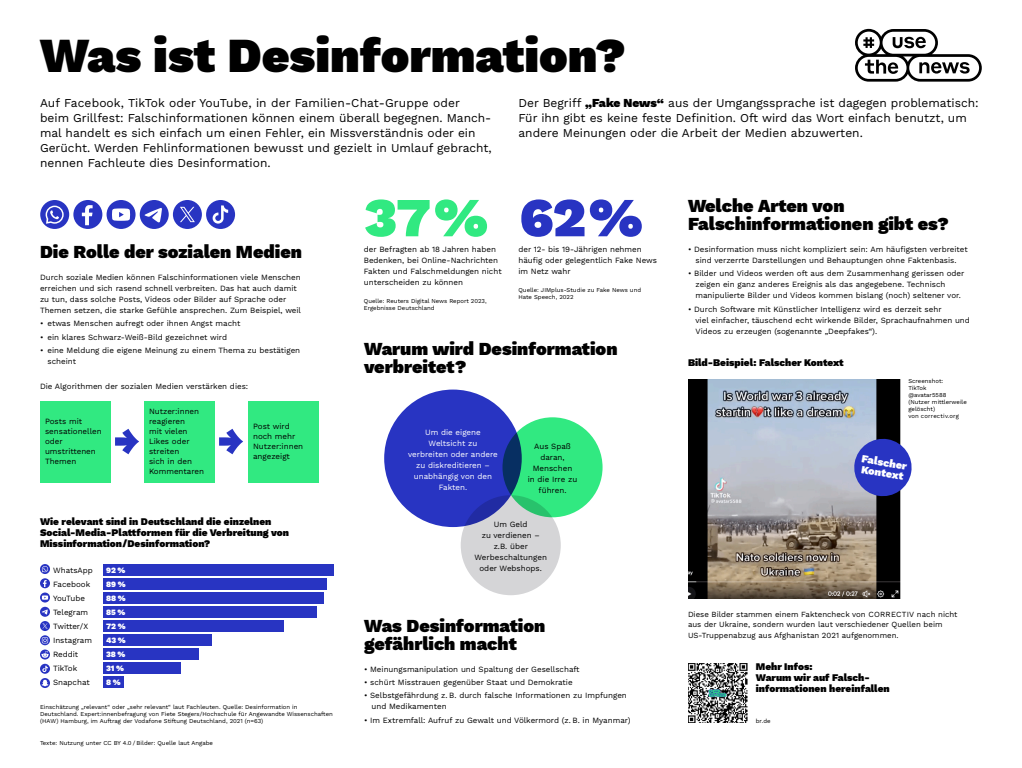
<style>
.page{position:relative;width:1022px;height:768px;background:#fff}
.page>*{position:absolute;margin:0;border:0;box-sizing:border-box;transform-origin:0 0}
.t1{font:900 55px "Work Sans";color:#31e981}
.t2{font:900 55px "Work Sans";color:#2834c2}
.t3{font:900 48px "Work Sans";color:#000}
.t4{font:900 18px/18px "Work Sans";color:#000}
.t5{font:12px/15px "Work Sans";color:#000}
.t6{font:900 10.75px/10.8px "Work Sans";color:#fff}
.t7{font:900 10px/11px "Work Sans";color:#000}
.t8{font:8px/11px "Work Sans";color:#000}
.t9{font:8px/11px "Work Sans";color:#fff;text-align:center}
.t10{font:900 8px/14px "Work Sans";color:#fff}
.t11{font:7.85px/10.8px "Work Sans";color:#000}
.t12{font:6px/7px "Work Sans";color:#000}
.s1{font-weight:900}
</style>
<div class="page">
<div style="left:384px;top:390px;width:138px;height:137px;background:#2834c2;border-radius:50%"></div>
<div style="left:460px;top:495px;width:100px;height:100px;background:#d5d5d7;border-radius:50%"></div>
<svg style="left:502px;top:417px;width:100px;height:100px;background:#2dd37d"></svg>
<img style="left:688px;top:663px;width:59px;height:60px">
<svg style="left:855px;top:29px;width:126px;height:53px"></svg>
<div style="left:40px;top:401px;width:70px;height:81px;background:#31e981"></div>
<div style="left:144px;top:401px;width:70px;height:81px;background:#31e981"></div>
<div style="left:248px;top:401px;width:70px;height:81px;background:#31e981"></div>
<svg style="left:115px;top:429px;width:24px;height:25px"></svg>
<svg style="left:219px;top:429px;width:24px;height:25px"></svg>
<div style="left:73px;top:200px;width:29px;height:29px;background:#2834c2;border-radius:50%"></div>
<svg style="left:82px;top:205px;width:11px;height:20px"></svg>
<div style="left:40px;top:200px;width:29px;height:29px;background:#2834c2;border-radius:50%"></div>
<svg style="left:46px;top:206px;width:18px;height:18px"></svg>
<div style="left:140px;top:200px;width:29px;height:29px;background:#2834c2;border-radius:50%"></div>
<svg style="left:144px;top:208px;width:18px;height:15px"></svg>
<div style="left:107px;top:200px;width:28px;height:29px;background:#2834c2;border-radius:50%"></div>
<svg style="left:112px;top:208px;width:18px;height:13px"></svg>
<div style="left:103px;top:564px;width:231px;height:12px;background:#2834c2"></div>
<div style="left:103px;top:578px;width:223px;height:12px;background:#2834c2"></div>
<div style="left:103px;top:592px;width:221px;height:12px;background:#2834c2"></div>
<div style="left:103px;top:606px;width:214px;height:12px;background:#2834c2"></div>
<div style="left:103px;top:620px;width:181px;height:12px;background:#2834c2"></div>
<div style="left:103px;top:634px;width:109px;height:12px;background:#2834c2"></div>
<div style="left:103px;top:648px;width:95px;height:12px;background:#2834c2"></div>
<div style="left:103px;top:662px;width:78px;height:12px;background:#2834c2"></div>
<div style="left:103px;top:676px;width:21px;height:12px;background:#2834c2"></div>
<div style="left:40px;top:578px;width:10px;height:10px;background:#2834c2;border-radius:50%"></div>
<svg style="left:43px;top:580px;width:4px;height:7px"></svg>
<svg style="left:40px;top:564px;width:10px;height:10px"></svg>
<svg style="left:42px;top:566px;width:6px;height:6px"></svg>
<div style="left:40px;top:607px;width:10px;height:10px;background:#2834c2;border-radius:50%"></div>
<svg style="left:42px;top:609px;width:6px;height:6px"></svg>
<svg style="left:40px;top:593px;width:10px;height:10px"></svg>
<svg style="left:42px;top:595px;width:6px;height:5px"></svg>
<svg style="left:40px;top:635px;width:10px;height:10px"></svg>
<svg style="left:42px;top:637px;width:6px;height:6px"></svg>
<svg style="left:40px;top:664px;width:10px;height:10px"></svg>
<svg style="left:42px;top:666px;width:6px;height:6px"></svg>
<svg style="left:40px;top:650px;width:10px;height:10px"></svg>
<svg style="left:41px;top:651px;width:8px;height:7px"></svg>
<svg style="left:40px;top:678px;width:10px;height:10px"></svg>
<svg style="left:41px;top:680px;width:8px;height:6px"></svg>
<img style="left:688px;top:379px;width:212px;height:219px">
<svg style="left:852px;top:437px;width:60px;height:61px;background:#525bc1"></svg>
<div style="left:206px;top:200px;width:29px;height:29px;background:#2834c2;border-radius:50%"></div>
<svg style="left:213px;top:205px;width:15px;height:19px"></svg>
<div style="left:173px;top:200px;width:29px;height:29px;background:#2834c2;border-radius:50%"></div>
<svg style="left:180px;top:207px;width:15px;height:15px"></svg>
<div style="left:40px;top:621px;width:10px;height:10px;background:#2834c2;border-radius:50%"></div>
<svg style="left:42px;top:623px;width:6px;height:6px"></svg>
<h2 class="t3" style="left:40px;top:19px;width:587px">Was ist Desinformation?</h2>
<p class="t5" style="left:40px;top:94px;width:453px">Auf Facebook, TikTok oder YouTube, in der Familien-Chat-Gruppe oder beim Grillfest: Falschinformationen können einem überall begegnen. Manch&shy;mal handelt es sich einfach um einen Fehler, ein Missverständnis oder ein Gerücht. Werden Fehlinformationen bewusst und gezielt in Umlauf gebracht, nennen Fachleute dies Desinformation.</p>
<h3 class="t5" style="left:518px;top:94px;width:462px">Der Begriff <span class="s1">„Fake News“</span> aus der Umgangssprache ist dagegen problematisch:<br>Für ihn gibt es keine feste Definition. Oft wird das Wort einfach benutzt, um andere Meinungen oder die Arbeit der Medien abzuwerten.</h3>
<h3 class="t4" style="left:40px;top:242px;width:263px">Die Rolle der sozialen Medien</h3>
<p class="t8" style="left:40px;top:271px;width:262px">Durch soziale Medien können Falschinformationen viele Menschen erreichen und sich rasend schnell verbreiten. Das hat auch damit zu tun, dass solche Posts, Videos oder Bilder auf Sprache oder Themen setzen, die starke Gefühle ansprechen. Zum Beispiel, weil</p>
<p class="t8" style="left:40px;top:318px;width:202px">• etwas Menschen aufregt oder ihnen Angst macht</p>
<p class="t8" style="left:40px;top:331px;width:189px">• ein klares Schwarz-Weiß-Bild gezeichnet wird</p>
<p class="t8" style="left:47px;top:345px;width:254px;text-indent:-7px">• eine Meldung die eigene Meinung zu einem Thema zu bestätigen scheint</p>
<p class="t8" style="left:40px;top:380px;width:210px">Die Algorithmen der sozialen Medien verstärken dies:</p>
<p class="t8" style="left:45px;top:416px;width:58px;line-height:10px">Posts mit sensationellen oder umstrittenen<br>Themen</p>
<p class="t8" style="left:149px;top:406px;width:57px;line-height:10px">Nutzer:innen reagieren<br>mit vielen<br>Likes oder streiten<br>sich in den<br>Kommentaren</p>
<p class="t8" style="left:253px;top:421px;width:52px;line-height:10px">Post wird noch mehr<br>Nutzer:innen angezeigt</p>
<p class="t7" style="left:40px;top:516px;width:250px">Wie relevant sind in Deutschland die einzelnen<br>Social-Media-Plattformen für die Verbreitung von<br>Missinformation/Desinformation?</p>
<p class="t8" style="left:53px;top:563px;width:41px;line-height:14px">WhatsApp<br>Facebook<br>YouTube<br>Telegram<br>Twitter/X<br>Instagram<br>Reddit<br>TikTok<br>Snapchat</p>
<p class="t10" style="left:106px;top:563px;width:21px">92 %<br>89 %<br>88 %<br>85 %<br>72 %<br>43 %<br>38 %<br>31 %<br>8 %</p>
<p class="t12" style="left:40px;top:703px;width:294px">Einschätzung „relevant“ oder „sehr relevant“ laut Fachleuten. Quelle: Desinformation in<br>Deutschland. Expert:innenbefragung von Fiete Stegers/Hochschule für Angewandte Wissenschaften (HAW) Hamburg, im Auftrag der Vodafone Stiftung Deutschland, 2021 (n=63)</p>
<p class="t12" style="left:40px;top:739px;width:175px">Texte: Nutzung unter CC BY 4.0 / Bilder: Quelle laut Angabe</p>
<h1 class="t1" style="left:364px;top:176px;width:126px">37%</h1>
<p class="t8" style="left:364px;top:266px;width:139px">Fakten und Falschmeldungen nicht unterscheiden zu können</p>
<p class="t12" style="left:364px;top:298px;width:124px">Quelle: Reuters Digital News Report 2023,<br>Ergebnisse Deutschland</p>
<p class="t8" style="left:364px;top:244px;width:134px">der Befragten ab 18 Jahren haben</p>
<p class="t8" style="left:364px;top:255px;width:136px">Bedenken, bei Online-Nachrichten</p>
<h1 class="t2" style="left:519px;top:176px;width:125px">62%</h1>
<p class="t8" style="left:518px;top:266px;width:54px">im Netz wahr</p>
<p class="t12" style="left:518px;top:287px;width:124px">Quelle: JIMplus-Studie zu Fake News und<br>Hate Speech, 2022</p>
<p class="t8" style="left:518px;top:244px;width:125px">der 12- bis 19-Jährigen nehmen</p>
<p class="t8" style="left:518px;top:255px;width:140px">häufig oder gelegentlich Fake News</p>
<h3 class="t4" style="left:364px;top:339px;width:255px">Warum wird Desinformation verbreitet?</h3>
<p class="t9" style="left:408px;top:426px;width:91px">Um die eigene<br>Weltsicht zu verbreiten oder andere zu diskreditieren – unabhängig von den<br>Fakten.</p>
<p class="t8" style="left:474px;top:518px;width:74px;text-align:center">Um Geld<br>zu verdienen – z.B. über<br>Werbeschaltungen oder Webshops.</p>
<p class="t8" style="left:527px;top:440px;width:51px;text-align:center">Aus Spaß daran,<br>Menschen<br>in die Irre zu führen.</p>
<h3 class="t4" style="left:364px;top:616px;width:183px">Was Desinformation gefährlich macht</h3>
<p class="t8" style="left:364px;top:663px;width:217px">• Meinungsmanipulation und Spaltung der Gesellschaft</p>
<p class="t8" style="left:364px;top:676px;width:210px">• schürt Misstrauen gegenüber Staat und Demokratie</p>
<p class="t8" style="left:371px;top:690px;width:257px;text-indent:-7px">• Selbstgefährdung z. B. durch falsche Informationen zu Impfungen und Medikamenten</p>
<p class="t8" style="left:364px;top:714px;width:268px">• Im Extremfall: Aufruf zu Gewalt und Völkermord (z. B. in Myanmar)</p>
<h3 class="t4" style="left:688px;top:196px;width:262px">Welche Arten von<br>Falschinformationen gibt es?</h3>
<p class="t8" style="left:688px;top:243px;width:281px;text-align:center">• Desinformation muss nicht kompliziert sein: Am häufigsten verbreitet sind verzerrte Darstellungen und Behauptungen ohne Faktenbasis.</p>
<p class="t8" style="left:695px;top:268px;width:270px;text-indent:-7px">• Bilder und Videos werden oft aus dem Zusammenhang gerissen oder zeigen ein ganz anderes Ereignis als das angegebene. Technisch manipulierte Bilder und Videos kommen bislang (noch) seltener vor.</p>
<p class="t8" style="left:695px;top:303px;width:276px;text-indent:-7px">• Durch Software mit Künstlicher Intelligenz wird es derzeit sehr<br>viel einfacher, täuschend echt wirkende Bilder, Sprachaufnahmen und<br>Videos zu erzeugen (sogenannte „Deepfakes“).</p>
<p class="t7" style="left:688px;top:356px;width:157px">Bild-Beispiel: Falscher Kontext</p>
<p class="t12" style="left:908px;top:377px;width:60px">Screenshot:<br>TikTok<br>@avatar5588 (Nutzer mittlerweile gelöscht)<br>von correctiv.org</p>
<h3 class="t6" style="left:862px;top:453px;width:47px;rotate:10deg">Falscher<br>Kontext</h3>
<p class="t11" style="left:688px;top:608px;width:271px">Diese Bilder stammen einem Faktencheck von CORRECTIV nach nicht aus der Ukraine, sondern wurden laut verschiedener Quellen beim<br>US-Truppenabzug aus Afghanistan 2021 aufgenommen.</p>
<p class="t7" style="left:756px;top:661px;width:135px">Mehr Infos:<br>Warum wir auf Falsch&shy;informationen hereinfallen</p>
<p class="t12" style="left:756px;top:717px;width:16px">br.de</p>
</div>
